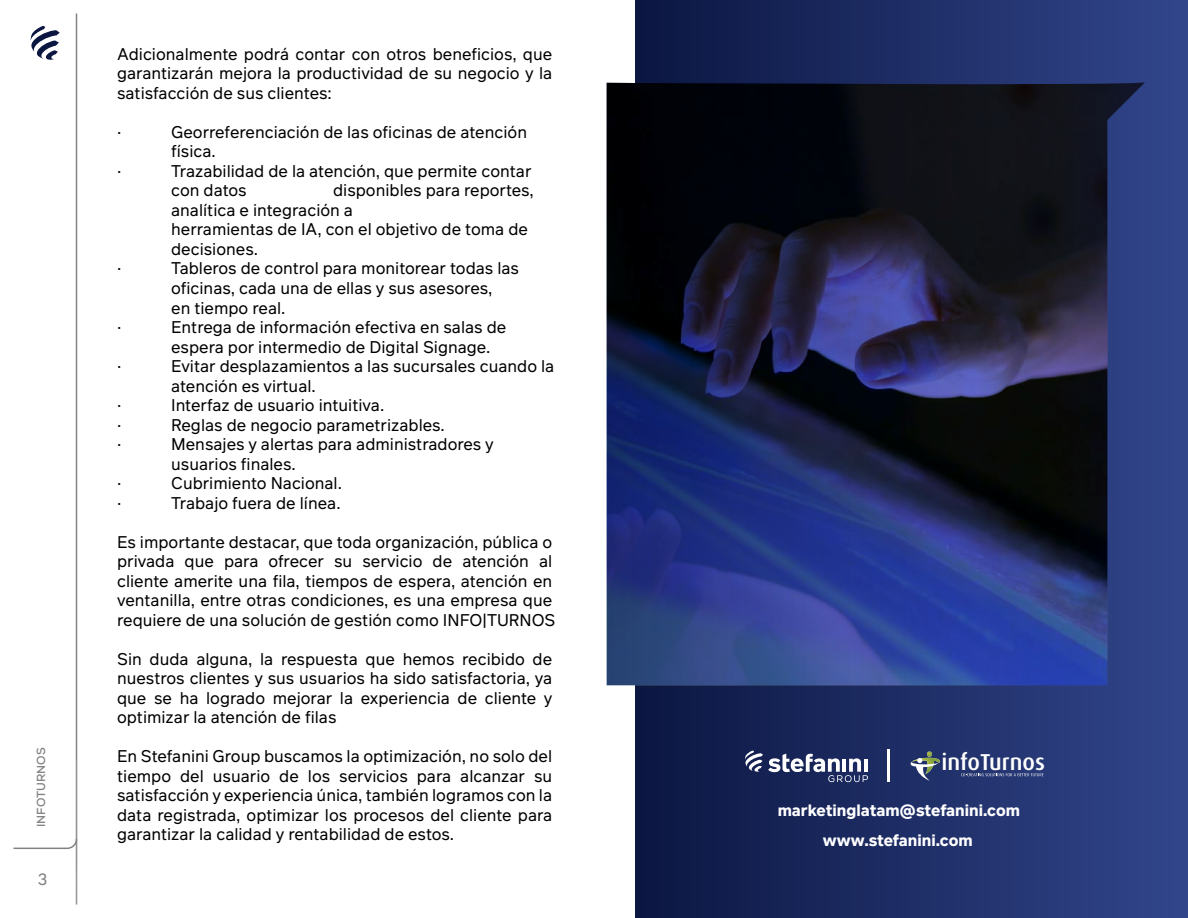
<style>
.page{position:relative;width:1188px;height:918px;background:#fff}
.page>*{position:absolute;margin:0;border:0;box-sizing:border-box;transform-origin:0 0}
.t1{font:500 22.95px "Dax Pro";color:#fff}
.t2{font:16.5px/19.5px "Infra";color:#000}
.t3{font:16.5px "Infra";color:#828281}
.t4{font:700 16.05px/30.3px "Infra";color:#fff;text-align:center}
.t5{font:700 11.7px "Nexa";color:#828281}
</style>
<div class="page">
<div style="left:636px;top:0;width:552px;height:918px;background:linear-gradient(to right,#0b1641,#32468b)"></div>
<svg style="left:31px;top:26px;width:29px;height:34px"></svg>
<hr style="left:76px;top:14px;width:1px;height:890px;background:#828281">
<svg style="left:13px;top:760px;width:65px;height:145px"></svg>
<svg style="left:607px;top:82px;width:538px;height:603px;background:#1c244d"></svg>
<svg style="left:745px;top:751px;width:123px;height:31px"></svg>
<hr style="left:887px;top:749px;width:2px;height:33px;background:#fff">
<svg style="left:961px;top:773px;width:82px;height:3px"></svg>
<svg style="left:910px;top:752px;width:35px;height:29px"></svg>
<p class="t5" style="left:33px;top:827px;width:81px;rotate:-90deg">INFOTURNOS</p>
<p class="t3" style="left:38px;top:867px;width:11px">3</p>
<p class="t2" style="left:117px;top:44px;width:437px;text-align:justify">Adicionalmente podrá contar con otros beneficios, que garantizarán mejora la productividad de su negocio y la satisfacción de sus clientes:</p>
<p class="t2" style="left:117px;top:122px;width:6px">·</p>
<p class="t2" style="left:171px;top:122px;width:357px">Georreferenciación de las oficinas de atención física.</p>
<p class="t2" style="left:117px;top:161px;width:6px">·</p>
<p class="t2" style="left:171px;top:161px;width:362px">Trazabilidad de la atención, que permite contar con datos</p>
<p class="t2" style="left:171px;top:180px;width:364px;text-indent:162px">disponibles para reportes, analítica e integración a<br>herramientas de IA, con el objetivo de toma de decisiones.</p>
<p class="t2" style="left:117px;top:258px;width:6px">·</p>
<p class="t2" style="left:171px;top:258px;width:349px">Tableros de control para monitorear todas las oficinas, cada una de ellas y sus asesores,<br>en tiempo real.</p>
<p class="t2" style="left:117px;top:317px;width:6px">·</p>
<p class="t2" style="left:171px;top:317px;width:337px">Entrega de información efectiva en salas de espera por intermedio de Digital Signage.</p>
<p class="t2" style="left:117px;top:356px;width:6px">·</p>
<p class="t2" style="left:171px;top:356px;width:385px">Evitar desplazamientos a las sucursales cuando la atención es virtual.</p>
<p class="t2" style="left:117px;top:395px;width:6px">·</p>
<p class="t2" style="left:171px;top:395px;width:215px">Interfaz de usuario intuitiva.</p>
<p class="t2" style="left:117px;top:414px;width:6px">·</p>
<p class="t2" style="left:171px;top:414px;width:275px">Reglas de negocio parametrizables.</p>
<p class="t2" style="left:117px;top:434px;width:6px">·</p>
<p class="t2" style="left:171px;top:434px;width:324px">Mensajes y alertas para administradores y usuarios finales.</p>
<p class="t2" style="left:117px;top:473px;width:6px">·</p>
<p class="t2" style="left:171px;top:473px;width:172px">Cubrimiento Nacional.</p>
<p class="t2" style="left:117px;top:492px;width:6px">·</p>
<p class="t2" style="left:171px;top:492px;width:171px">Trabajo fuera de línea.</p>
<p class="t2" style="left:117px;top:531px;width:440px">Es importante destacar, que toda organización, pública o privada que para ofrecer su servicio de atención al cliente amerite una fila, tiempos de espera, atención en ventanilla, entre otras condiciones, es una empresa que requiere de una solución de gestión como INFO|TURNOS</p>
<p class="t2" style="left:117px;top:648px;width:437px;text-align:justify">Sin duda alguna, la respuesta que hemos recibido de nuestros clientes y sus usuarios ha sido satisfactoria, ya que se ha logrado mejorar la experiencia de cliente y optimizar la atención de filas</p>
<p class="t2" style="left:117px;top:746px;width:437px;text-align:justify">En Stefanini Group buscamos la optimización, no solo del tiempo del usuario de los servicios para alcanzar su satisfacción y experiencia única, también logramos con la data registrada, optimizar los procesos del cliente para garantizar la calidad y rentabilidad de estos.</p>
<h1 class="t1" style="left:941px;top:747px;width:105px">infoTurnos</h1>
<p class="t4" style="left:778px;top:794px;width:244px">marketinglatam@stefanini.com www.stefanini.com</p>
</div>
